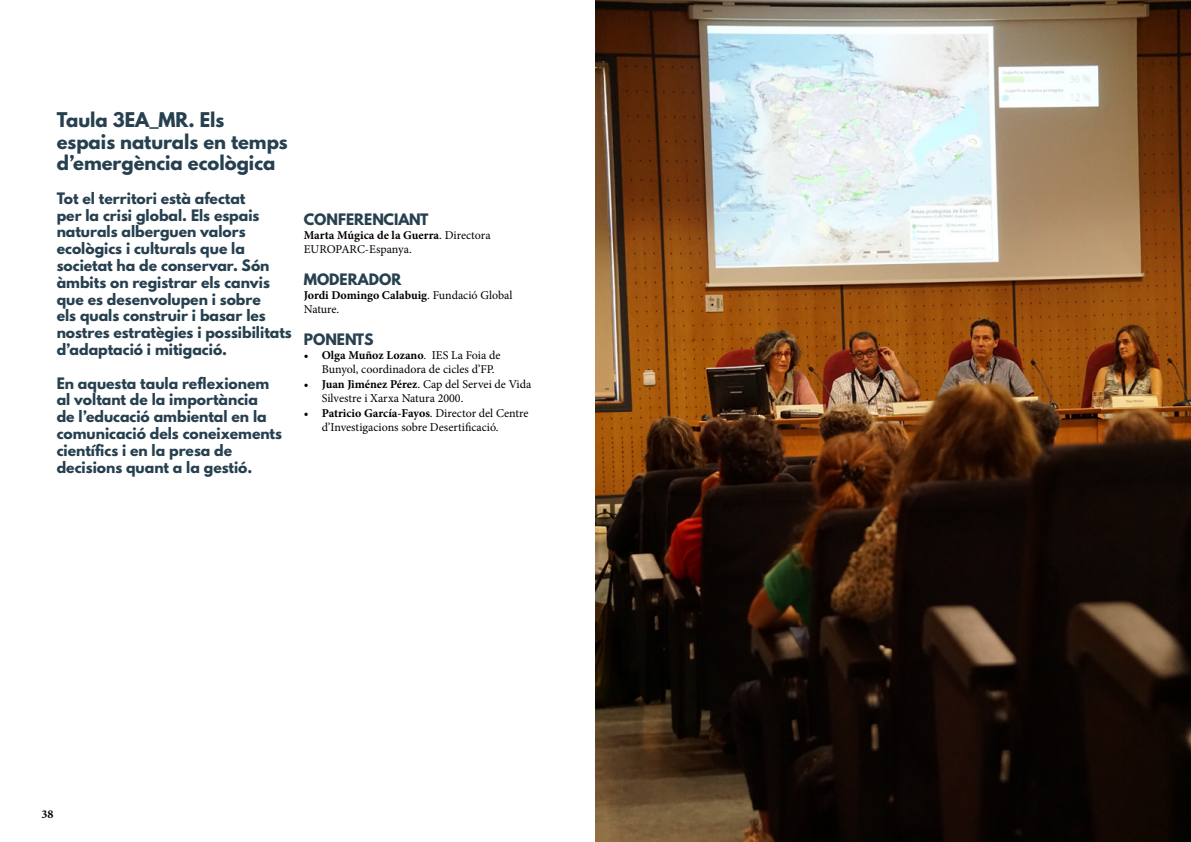
<style>
.page{position:relative;width:1191px;height:842px;background:#fff}
.page>*{position:absolute;margin:0;border:0;box-sizing:border-box;transform-origin:0 0}
.t1{font:700 18px/21.6px "League Spartan";color:#26404f}
.t2{font:700 14px/16.8px "League Spartan";color:#26404f}
.t3{font:12px/14.4px "Minion Pro";color:#000}
.t4{font:700 12px "Minion Pro";color:#000}
.s1{font-weight:700}
</style>
<div class="page">
<img style="left:595px;top:0;width:596px;height:842px">
<p class="t1" style="left:57px;top:109px;width:232px">Taula 3EA_MR. Els<br>espais naturals en temps d’emergència ecològica</p>
<p class="t2" style="left:57px;top:189px;width:236px">Tot el territori està afectat<br>per la crisi global. Els espais naturals alberguen valors ecològics i culturals que la societat ha de conservar. Són àmbits on registrar els canvis que es desenvolupen i sobre<br>els quals construir i basar les nostres estratègies i possibilitats d’adaptació i mitigació.</p>
<p class="t2" style="left:57px;top:374px;width:227px">En aquesta taula reflexionem al voltant de la importància<br>de l’educació ambiental en la comunicació dels coneixements científics i en la presa de decisions quant a la gestió.</p>
<p class="t2" style="left:304px;top:210px;width:126px">CONFERENCIANT</p>
<p class="t3" style="left:304px;top:228px;width:188px"><span class="s1">Marta Múgica de la Guerra</span>. Directora<br>EUROPARC-Espanya.</p>
<p class="t2" style="left:304px;top:270px;width:99px">MODERADOR</p>
<p class="t3" style="left:304px;top:288px;width:210px"><span class="s1">Jordi Domingo Calabuig</span>. Fundació Global<br>Nature.</p>
<p class="t2" style="left:304px;top:330px;width:71px">PONENTS</p>
<p class="t3" style="left:322px;top:348px;width:180px;text-indent:-18px"><span class="s1">• Olga Muñoz Lozano</span>. IES La Foia de<br>Bunyol, coordinadora de cicles d’FP.</p>
<p class="t3" style="left:322px;top:377px;width:211px;text-indent:-18px"><span class="s1">• Juan Jiménez Pérez</span>. Cap del Servei de Vida<br>Silvestre i Xarxa Natura 2000.</p>
<p class="t3" style="left:322px;top:406px;width:208px;text-indent:-18px"><span class="s1">• Patricio García-Fayos</span>. Director del Centre d’Investigacions sobre Desertificació.</p>
<p class="t4" style="left:42px;top:806px;width:13px">38</p>
</div>
